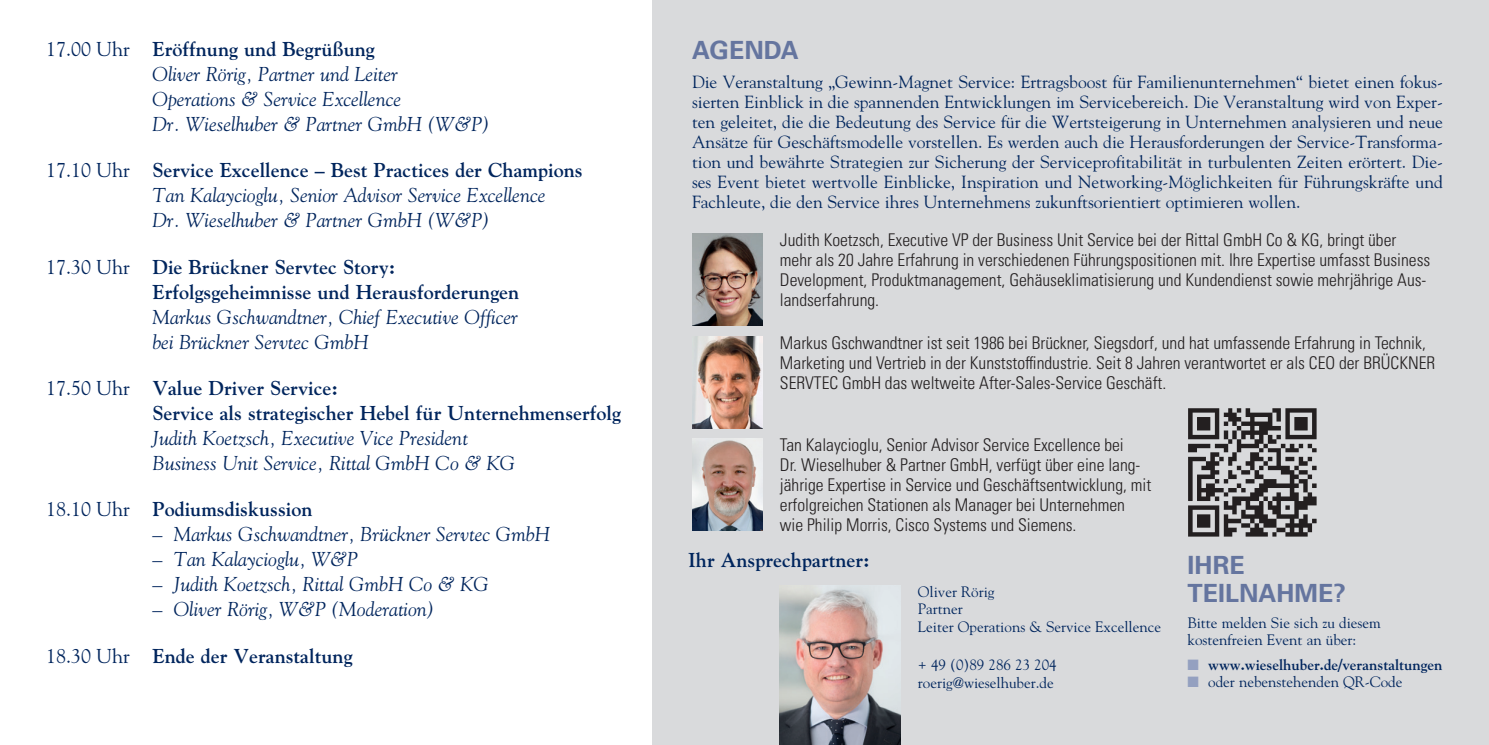
<style>
.page{position:relative;width:1489px;height:745px;background:#fff}
.page>*{position:absolute;margin:0;border:0;box-sizing:border-box;transform-origin:0 0}
.t1{font:700 25px/27.5px "Univers LT Pro 65";color:#65759f}
.t2{font:italic 20px/25px "Goudy Std";color:#00255d}
.t3{font:700 20px/25px "Goudy Std";color:#00255d}
.t4{font:300 condensed 17.5px/20px "Univers LT Pro";color:#231f20}
.t5{font:17.5px/20px "Goudy Std";color:#00255d;text-align:justify}
.t6{font:15px/17.5px "Goudy Std";color:#00255d}
.t7{font:700 15px "Goudy Std";color:#00255d}
.s1{font-style:normal}
.s2{font-weight:700;font-style:normal}
.s3{font-weight:400}
.s4{color:#94a0c0}
</style>
<div class="page">
<div style="left:652px;top:0;width:836px;height:744px;background:#d9dadc"></div>
<img style="left:780px;top:585px;width:120px;height:159px">
<img style="left:692px;top:233px;width:71px;height:92px">
<img style="left:692px;top:438px;width:71px;height:91px">
<img style="left:692px;top:336px;width:71px;height:92px">
<img style="left:1188px;top:408px;width:129px;height:129px">
<p class="t2" style="left:152px;top:36px;width:339px;text-indent:-106px"><span class="s1">17.00 Uhr</span> <span class="s2">Eröffnung und Begrüßung<br></span>Oliver Rörig, Partner und Leiter<br>Operations &amp; Service Excellence<br>Dr. Wieselhuber &amp; Partner GmbH (W&amp;P)</p>
<p class="t2" style="left:152px;top:157px;width:431px;text-indent:-106px"><span class="s1">17.10 Uhr</span> <span class="s2">Service Excellence – Best Practices der Champions<br></span>Tan Kalaycioglu, Senior Advisor Service Excellence<br>Dr. Wieselhuber &amp; Partner GmbH (W&amp;P)</p>
<p class="t3" style="left:152px;top:254px;width:368px;text-indent:-106px"><span class="s3">17.30 Uhr</span> Die Brückner Servtec Story:<br>Erfolgsgeheimnisse und Herausforderungen</p>
<p class="t2" style="left:152px;top:304px;width:367px">Markus Gschwandtner, Chief Executive Officer bei Brückner Servtec GmbH</p>
<p class="t3" style="left:152px;top:375px;width:470px;text-indent:-106px"><span class="s3">17.50 Uhr</span> Value Driver Service:<br>Service als strategischer Hebel für Unternehmenserfolg</p>
<p class="t2" style="left:152px;top:425px;width:364px">Judith Koetzsch, Executive Vice President<br>Business Unit Service, Rittal GmbH Co &amp; KG</p>
<p class="t3" style="left:46px;top:496px;width:268px"><span class="s3">18.10 Uhr</span> Podiumsdiskussion</p>
<p class="t2" style="left:152px;top:521px;width:399px">– Markus Gschwandtner, Brückner Servtec GmbH</p>
<p class="t2" style="left:152px;top:546px;width:207px">– Tan Kalaycioglu, W&amp;P</p>
<p class="t2" style="left:152px;top:571px;width:338px">– Judith Koetzsch, Rittal GmbH Co &amp; KG</p>
<p class="t2" style="left:152px;top:596px;width:284px">– Oliver Rörig, W&amp;P (Moderation)</p>
<p class="t3" style="left:46px;top:642px;width:308px"><span class="s3">18.30 Uhr</span> Ende der Veranstaltung</p>
<h1 class="t1" style="left:692px;top:35px;width:108px">AGENDA</h1>
<p class="t5" style="left:692px;top:71px;width:752px">Die Veranstaltung „Gewinn-Magnet Service: Ertragsboost für Familienunternehmen“ bietet einen fokus&shy;sierten Einblick in die spannenden Entwicklungen im Servicebereich. Die Veranstaltung wird von Exper&shy;ten geleitet, die die Bedeutung des Service für die Wertsteigerung in Unternehmen analysieren und neue Ansätze für Geschäftsmodelle vorstellen. Es werden auch die Herausforderungen der Service-Transforma&shy;tion und bewährte Strategien zur Sicherung der Serviceprofitabilität in turbulenten Zeiten erörtert. Die&shy;ses Event bietet wertvolle Einblicke, Inspiration und Networking-Möglichkeiten für Führungskräfte und Fachleute, die den Service ihres Unternehmens zukunftsorientiert optimieren wollen.</p>
<p class="t4" style="left:780px;top:229px;width:652px">Judith Koetzsch, Executive VP der Business Unit Service bei der Rittal GmbH Co &amp; KG, bringt über mehr als 20 Jahre Erfahrung in verschiedenen Führungspositionen mit. Ihre Expertise umfasst Business Development, Produktmanagement, Gehäuseklimatisierung und Kundendienst sowie mehrjährige Aus&shy;landserfahrung.</p>
<p class="t4" style="left:780px;top:332px;width:657px">Markus Gschwandtner ist seit 1986 bei Brückner, Siegsdorf, und hat umfassende Erfahrung in Technik,<br>Marketing und Vertrieb in der Kunststoffindustrie. Seit 8 Jahren verantwortet er als CEO der BRÜCKNER<br>SERVTEC GmbH das weltweite After-Sales-Service Geschäft.</p>
<p class="t4" style="left:780px;top:433px;width:373px">Tan Kalaycioglu, Senior Advisor Service Excellence bei<br>Dr. Wieselhuber &amp; Partner GmbH, verfügt über eine lang&shy;jährige Expertise in Service und Geschäftsentwicklung, mit erfolgreichen Stationen als Manager bei Unternehmen wie Philip Morris, Cisco Systems und Siemens.</p>
<p class="t3" style="left:688px;top:547px;width:183px">Ihr Ansprechpartner:</p>
<p class="t6" style="left:917px;top:582px;width:245px">Oliver Rörig<br>Partner<br>Leiter Operations &amp; Service Excellence</p>
<p class="t6" style="left:917px;top:655px;width:140px">+ 49 (0)89 286 23 204 roerig@wieselhuber.de</p>
<h1 class="t1" style="left:1187px;top:550px;width:160px">IHRE<br>TEILNAHME?</h1>
<p class="t6" style="left:1187px;top:613px;width:195px">Bitte melden Sie sich zu diesem kostenfreien Event an über:</p>
<p class="t7" style="left:1187px;top:655px;width:256px"><span class="s4">■</span> www.wieselhuber.de/veranstaltungen</p>
<p class="t6" style="left:1187px;top:672px;width:216px"><span class="s4">■</span> oder nebenstehenden QR-Code</p>
</div>
